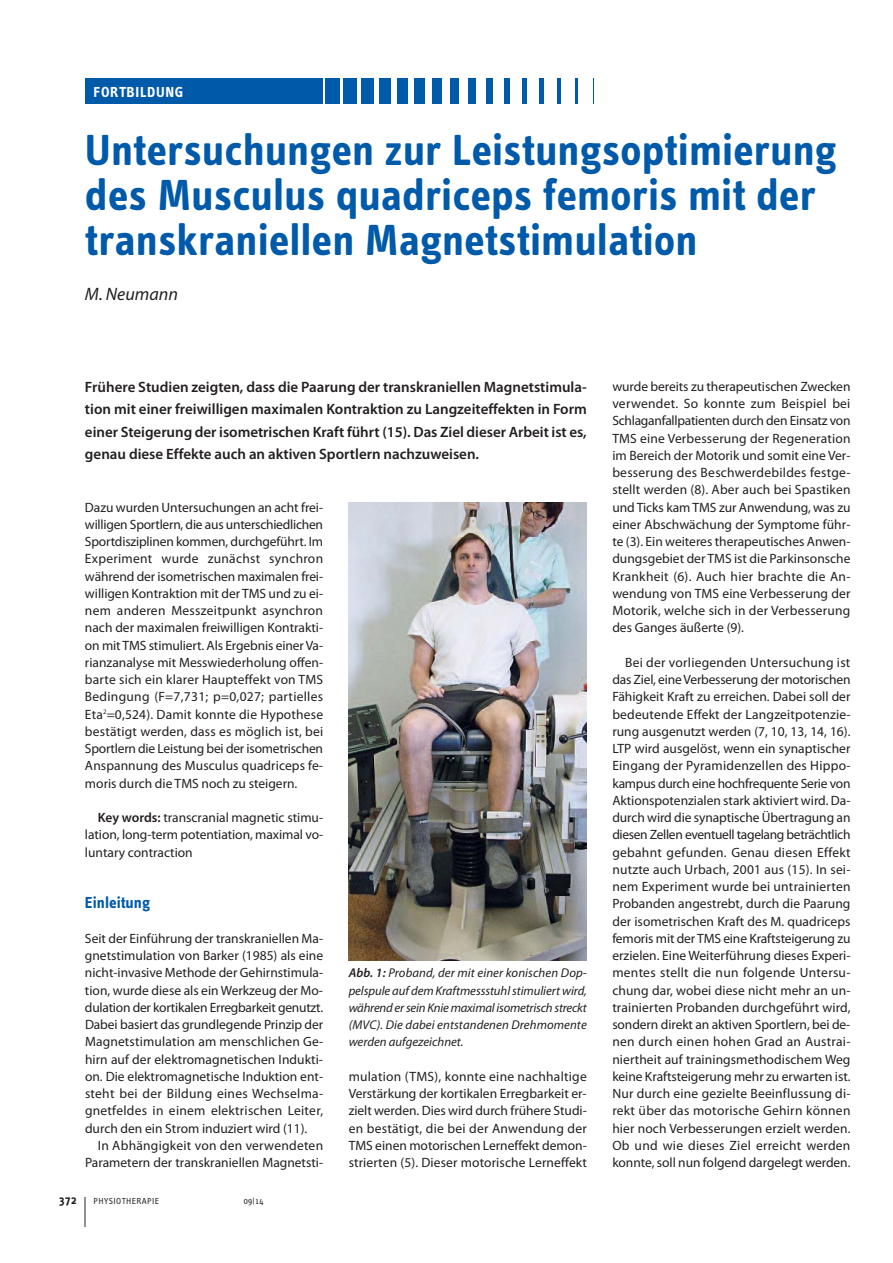
<style>
.page{position:relative;width:893px;height:1263px;background:#fff}
.page>*{position:absolute;margin:0;border:0;box-sizing:border-box;transform-origin:0 0}
.t1{font:700 45px/45px "VPT Info Office";color:#005aaa}
.t2{font:italic 18px "Myriad Pro";color:#231f20}
.t3{font:700 16.5px "VPT Info Office";color:#005aaa}
.t4{font:600 15px/22.5px "Myriad Pro";color:#231f20;text-align:justify}
.t5{font:700 15px "VPT Info Office";letter-spacing:.045em;color:#fff}
.t6{font:13.5px/17.2px "Myriad Pro";color:#231f20;text-align:justify}
.t7{font:italic 12.75px/17.2px "Myriad Pro";letter-spacing:.005em;color:#231f20;text-align:justify}
.t8{font:700 12px "VPT Info Office";color:#231f20}
.t9{font:9px "VPT Info Office";letter-spacing:.045em;color:#231f20}
.s1{font-weight:600}
</style>
<div class="page">
<hr style="left:85px;top:1197px;width:1px;height:30px;background:#231f20">
<div style="left:85px;top:79px;width:808px;height:25px;background:#005aaa"></div>
<hr style="left:323px;top:74px;width:2px;height:34px;background:#fff">
<hr style="left:340px;top:74px;width:3px;height:34px;background:#fff">
<hr style="left:357px;top:74px;width:4px;height:34px;background:#fff">
<hr style="left:374px;top:74px;width:4px;height:34px;background:#fff">
<div style="left:391px;top:74px;width:5px;height:34px;background:#fff"></div>
<div style="left:408px;top:74px;width:6px;height:34px;background:#fff"></div>
<div style="left:425px;top:74px;width:7px;height:34px;background:#fff"></div>
<div style="left:442px;top:74px;width:8px;height:34px;background:#fff"></div>
<div style="left:459px;top:74px;width:9px;height:34px;background:#fff"></div>
<div style="left:476px;top:74px;width:10px;height:34px;background:#fff"></div>
<div style="left:493px;top:74px;width:10px;height:34px;background:#fff"></div>
<div style="left:510px;top:74px;width:11px;height:34px;background:#fff"></div>
<div style="left:527px;top:74px;width:12px;height:34px;background:#fff"></div>
<div style="left:544px;top:74px;width:13px;height:34px;background:#fff"></div>
<div style="left:561px;top:74px;width:14px;height:34px;background:#fff"></div>
<div style="left:578px;top:74px;width:15px;height:34px;background:#fff"></div>
<div style="left:594px;top:74px;width:299px;height:34px;background:#fff"></div>
<img style="left:349px;top:502px;width:238px;height:458px">
<p class="t5" style="left:93px;top:86px;width:91px">FORTBILDUNG</p>
<h1 class="t1" style="left:85px;top:131px;width:753px">Untersuchungen zur Leistungsoptimierung des Musculus quadriceps femoris mit der transkraniellen Magnetstimulation</h1>
<h2 class="t2" style="left:85px;top:287px;width:95px">M. Neumann</h2>
<p class="t4" style="left:85px;top:377px;width:503px">Frühere Studien zeigten, dass die Paarung der transkraniellen Magnetstimula&shy;tion mit einer freiwilligen maximalen Kontraktion zu Langzeiteffekten in Form einer Steigerung der isometrischen Kraft führt (15). Das Ziel dieser Arbeit ist es, genau diese Effekte auch an aktiven Sportlern nachzuweisen.</p>
<p class="t6" style="left:85px;top:499px;width:240px">Dazu wurden Untersuchungen an acht frei&shy;willigen Sportlern, die aus unterschiedlichen Sportdisziplinen kommen, durchgeführt. Im Experiment wurde zunächst synchron während der isometrischen maximalen frei&shy;willigen Kontraktion mit der TMS und zu ei&shy;nem anderen Messzeitpunkt asynchron nach der maximalen freiwilligen Kontrakti&shy;on mit TMS stimuliert. Als Ergebnis einer Va&shy;rianzanalyse mit Messwiederholung offen&shy;barte sich ein klarer Haupteffekt von TMS Bedingung (F=7,731; p=0,027; partielles Eta<sup>2</sup>=0,524). Damit konnte die Hypothese bestätigt werden, dass es möglich ist, bei Sportlern die Leistung bei der isometrischen Anspannung des Musculus quadriceps fe&shy;moris durch die TMS noch zu steigern.</p>
<p class="t6" style="left:85px;top:810px;width:240px;text-indent:13px"><span class="s1">Key words:</span> transcranial magnetic stimu&shy;lation, long-term potentiation, maximal vo&shy;luntary contraction</p>
<p class="t3" style="left:85px;top:897px;width:67px">Einleitung</p>
<p class="t6" style="left:85px;top:931px;width:240px">Seit der Einführung der transkraniellen Ma&shy;gnetstimulation von Barker (1985) als eine nicht-invasive Methode der Gehirnstimula&shy;tion, wurde diese als ein Werkzeug der Mo&shy;dulation der kortikalen Erregbarkeit genutzt.<br>Dabei basiert das grundlegende Prinzip der Magnetstimulation am menschlichen Ge&shy;hirn auf der elektromagnetischen Indukti&shy;on. Die elektromagnetische Induktion ent&shy;steht bei der Bildung eines Wechselma&shy;gnetfeldes in einem elektrischen Leiter, durch den ein Strom induziert wird (11).</p>
<p class="t6" style="left:85px;top:1138px;width:240px;text-align:right">In Abhängigkeit von den verwendeten<br>Parametern der transkraniellen Magnetsti-</p>
<p class="t8" style="left:59px;top:1196px;width:19px">372</p>
<p class="t9" style="left:93px;top:1196px;width:67px">PHYSIOTHERAPIE</p>
<p class="t9" style="left:244px;top:1196px;width:21px">09|14</p>
<p class="t7" style="left:349px;top:965px;width:240px"><span class="s1">Abb. 1:</span> Proband, der mit einer konischen Dop&shy;pelspule auf dem Kraftmessstuhl stimuliert wird, während er sein Knie maximal isometrisch streckt (MVC). Die dabei entstandenen Drehmomente werden aufgezeichnet.</p>
<p class="t6" style="left:349px;top:1069px;width:240px">mulation (TMS), konnte eine nachhaltige Verstärkung der kortikalen Erregbarkeit er&shy;zielt werden. Dies wird durch frühere Studi&shy;en bestätigt, die bei der Anwendung der TMS einen motorischen Lerneffekt demon&shy;strierten (5). Dieser motorische Lerneffekt</p>
<p class="t6" style="left:612px;top:379px;width:240px">wurde bereits zu therapeutischen Zwecken verwendet. So konnte zum Beispiel bei Schlaganfallpatienten durch den Einsatz von TMS eine Verbesserung der Regeneration im Bereich der Motorik und somit eine Ver&shy;besserung des Beschwerdebildes festge&shy;stellt werden (8). Aber auch bei Spastiken und Ticks kam TMS zur Anwendung, was zu einer Abschwächung der Symptome führ&shy;te (3). Ein weiteres therapeutisches Anwen&shy;dungsgebiet der TMS ist die Parkinsonsche Krankheit (6). Auch hier brachte die An&shy;wendung von TMS eine Verbesserung der Motorik, welche sich in der Verbesserung des Ganges äußerte (9).</p>
<p class="t6" style="left:612px;top:655px;width:240px;text-indent:13px">Bei der vorliegenden Untersuchung ist das Ziel, eine Verbesserung der motorischen Fähigkeit Kraft zu erreichen. Dabei soll der bedeutende Effekt der Langzeitpotenzie&shy;rung ausgenutzt werden (7, 10, 13, 14, 16).<br>LTP wird ausgelöst, wenn ein synaptischer Eingang der Pyramidenzellen des Hippo&shy;kampus durch eine hochfrequente Serie von Aktionspotenzialen stark aktiviert wird. Da&shy;durch wird die synaptische Übertragung an diesen Zellen eventuell tagelang beträchtlich gebahnt gefunden. Genau diesen Effekt nutzte auch Urbach, 2001 aus (15). In sei&shy;nem Experiment wurde bei untrainierten Probanden angestrebt, durch die Paarung der isometrischen Kraft des M. quadriceps femoris mit der TMS eine Kraftsteigerung zu erzielen. Eine Weiterführung dieses Experi&shy;mentes stellt die nun folgende Untersu&shy;chung dar, wobei diese nicht mehr an un&shy;trainierten Probanden durchgeführt wird, sondern direkt an aktiven Sportlern, bei de&shy;nen durch einen hohen Grad an Austrai&shy;niertheit auf trainingsmethodischem Weg keine Kraftsteigerung mehr zu erwarten ist.<br>Nur durch eine gezielte Beeinflussung di&shy;rekt über das motorische Gehirn können hier noch Verbesserungen erzielt werden.<br>Ob und wie dieses Ziel erreicht werden konnte, soll nun folgend dargelegt werden.</p>
</div>
